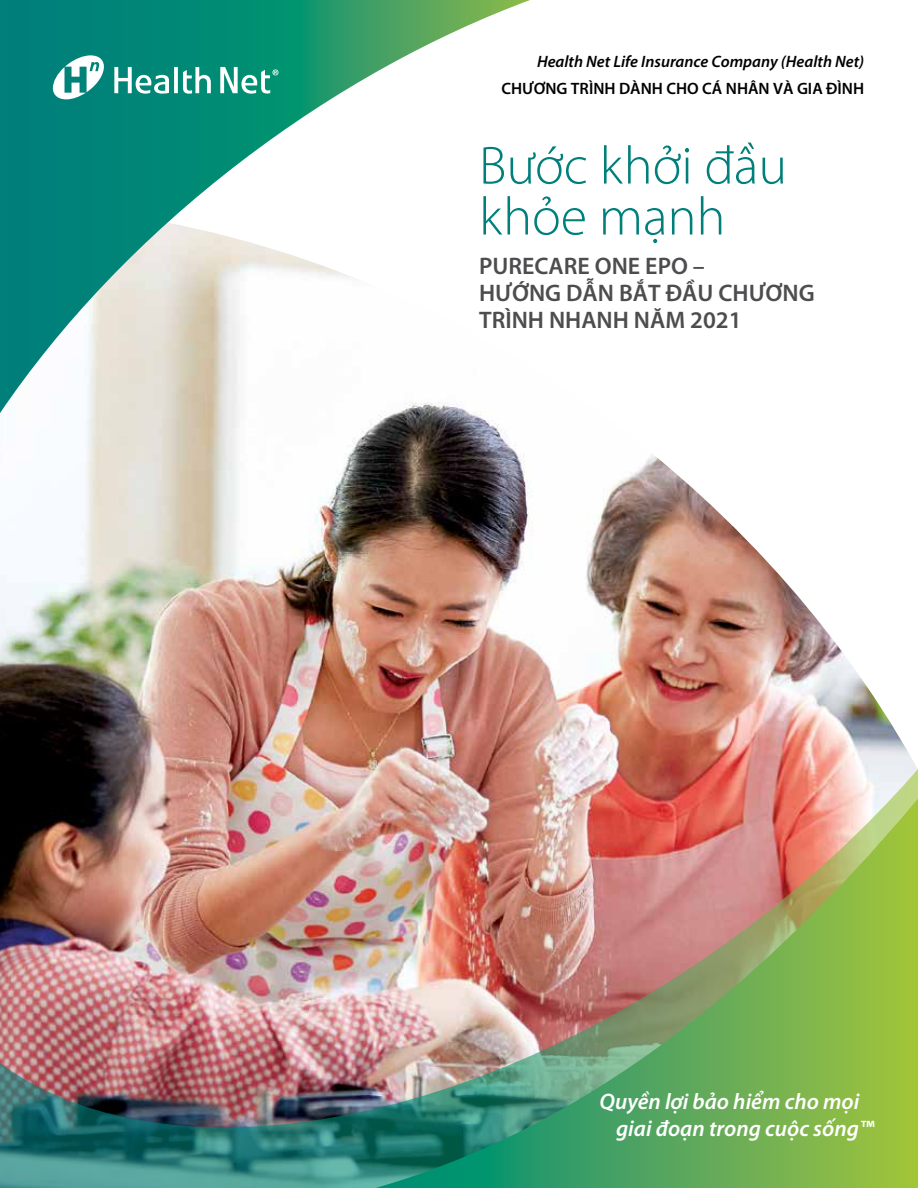
<style>
.page{position:relative;width:918px;height:1188px;background:#fff}
.page>*{position:absolute;margin:0;border:0;box-sizing:border-box;transform-origin:0 0}
.t1{font:300 54px/51px "Myriad Pro";color:#007f7b}
.t2{font:600 24px/27px "Myriad Pro";color:#4d4d4f}
.t3{font:italic 600 22.5px/27px "Myriad Pro";color:#fff}
.t4{font:italic 600 16.5px/27px "Myriad Pro";color:#000;text-align:right}
.s1{font-style:normal}
</style>
<div class="page">
<img style="left:0;top:413px;width:908px;height:339px">
<svg style="left:0;top:0;width:530px;height:413px"></svg>
<img style="left:0;top:752px;width:918px;height:436px">
<svg style="left:53px;top:55px;width:51px;height:44px"></svg>
<svg style="left:114px;top:67px;width:55px;height:27px"></svg>
<svg style="left:174px;top:67px;width:4px;height:26px"></svg>
<svg style="left:220px;top:67px;width:59px;height:27px"></svg>
<svg style="left:183px;top:67px;width:28px;height:27px"></svg>
<p class="t4" style="left:501px;top:47px;width:364px">Health Net Life Insurance Company (Health Net)<br><span class="s1">CHƯƠNG TRÌNH DÀNH CHO CÁ NHÂN VÀ GIA ĐÌNH</span></p>
<h1 class="t1" style="left:479px;top:140px;width:309px">Bước khởi đầu khỏe mạnh</h1>
<h1 class="t2" style="left:479px;top:251px;width:337px">PURECARE ONE EPO –<br>HƯỚNG DẪN BẮT ĐẦU CHƯƠNG<br>TRÌNH NHANH NĂM 2021</h1>
<p class="t3" style="left:616px;top:1087px;width:260px;text-indent:-17px">Quyền lợi bảo hiểm cho mọi giai đoạn trong cuộc sống™</p>
</div>
